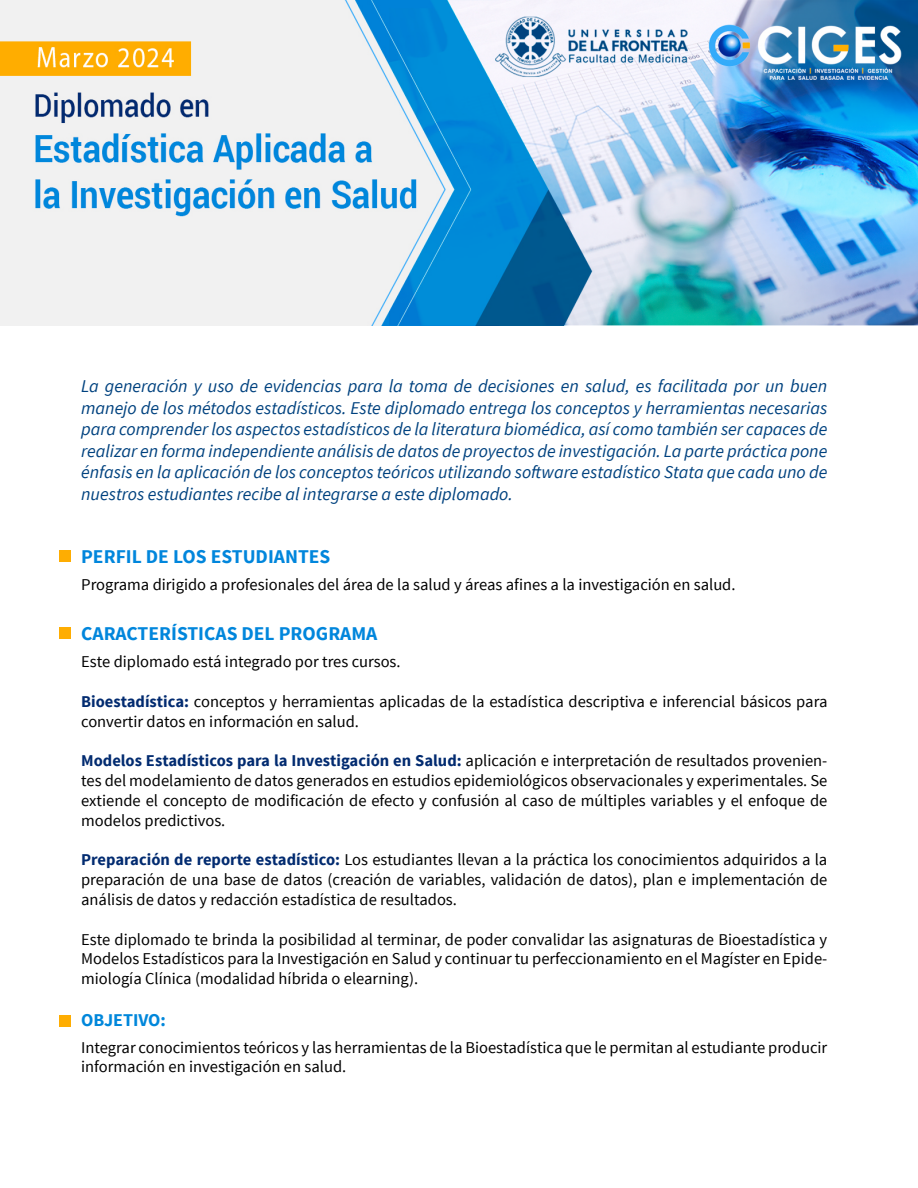
<style>
.page{position:relative;width:918px;height:1188px;background:#fff}
.page>*{position:absolute;margin:0;border:0;box-sizing:border-box;transform-origin:0 0}
.t1{font:700 19.5px "Source Sans Pro";color:#0186dc}
.t2{font:italic 18px/21.6px "Source Sans Pro";color:#00427f;text-align:justify}
.t3{font:700 18px "Source Sans Pro";color:#0087db}
.t4{font:16.5px/19.8px "Source Sans Pro";color:#000;text-align:justify}
.s1{font-weight:700;color:#022b70}
</style>
<div class="page">
<img style="left:0;top:0;width:918px;height:325px">
<div style="left:59px;top:550px;width:12px;height:12px;background:#fead02"></div>
<div style="left:59px;top:627px;width:12px;height:12px;background:#fead02"></div>
<div style="left:59px;top:1015px;width:12px;height:12px;background:#fead02"></div>
<p class="t2" style="left:81px;top:375px;width:748px">La generación y uso de evidencias para la toma de decisiones en salud, es facilitada por un buen manejo de los métodos estadísticos. Este diplomado entrega los conceptos y herramientas necesarias para comprender los aspectos estadísticos de la literatura biomédica, así como también ser capaces de realizar en forma independiente análisis de datos de proyectos de investigación. La parte práctica pone énfasis en la aplicación de los conceptos teóricos utilizando software estadístico Stata que cada uno de nuestros estudiantes recibe al integrarse a este diplomado.</p>
<p class="t1" style="left:81px;top:544px;width:251px">PERFIL DE LOS ESTUDIANTES</p>
<p class="t4" style="left:81px;top:575px;width:656px">Programa dirigido a profesionales del área de la salud y áreas afines a la investigación en salud.</p>
<p class="t1" style="left:81px;top:621px;width:298px">CARACTERÍSTICAS DEL PROGRAMA</p>
<p class="t4" style="left:81px;top:652px;width:321px">Este diplomado está integrado por tres cursos.</p>
<p class="t4" style="left:81px;top:692px;width:748px"><span class="s1">Bioestadística:</span> conceptos y herramientas aplicadas de la estadística descriptiva e inferencial básicos para convertir datos en información en salud.</p>
<p class="t4" style="left:81px;top:751px;width:748px"><span class="s1">Modelos Estadísticos para la Investigación en Salud:</span> aplicación e interpretación de resultados provenien&shy;tes del modelamiento de datos generados en estudios epidemiológicos observacionales y experimentales. Se extiende el concepto de modificación de efecto y confusión al caso de múltiples variables y el enfoque de modelos predictivos.</p>
<p class="t4" style="left:81px;top:850px;width:748px"><span class="s1">Preparación de reporte estadístico:</span> Los estudiantes llevan a la práctica los conocimientos adquiridos a la preparación de una base de datos (creación de variables, validación de datos), plan e implementación de análisis de datos y redacción estadística de resultados.</p>
<p class="t4" style="left:81px;top:930px;width:748px">Este diplomado te brinda la posibilidad al terminar, de poder convalidar las asignaturas de Bioestadística y Modelos Estadísticos para la Investigación en Salud y continuar tu perfeccionamiento en el Magíster en Epide&shy;miología Clínica (modalidad híbrida o elearning).</p>
<p class="t3" style="left:81px;top:1008px;width:86px">OBJETIVO:</p>
<p class="t4" style="left:81px;top:1038px;width:748px">Integrar conocimientos teóricos y las herramientas de la Bioestadística que le permitan al estudiante producir información en investigación en salud.</p>
</div>
